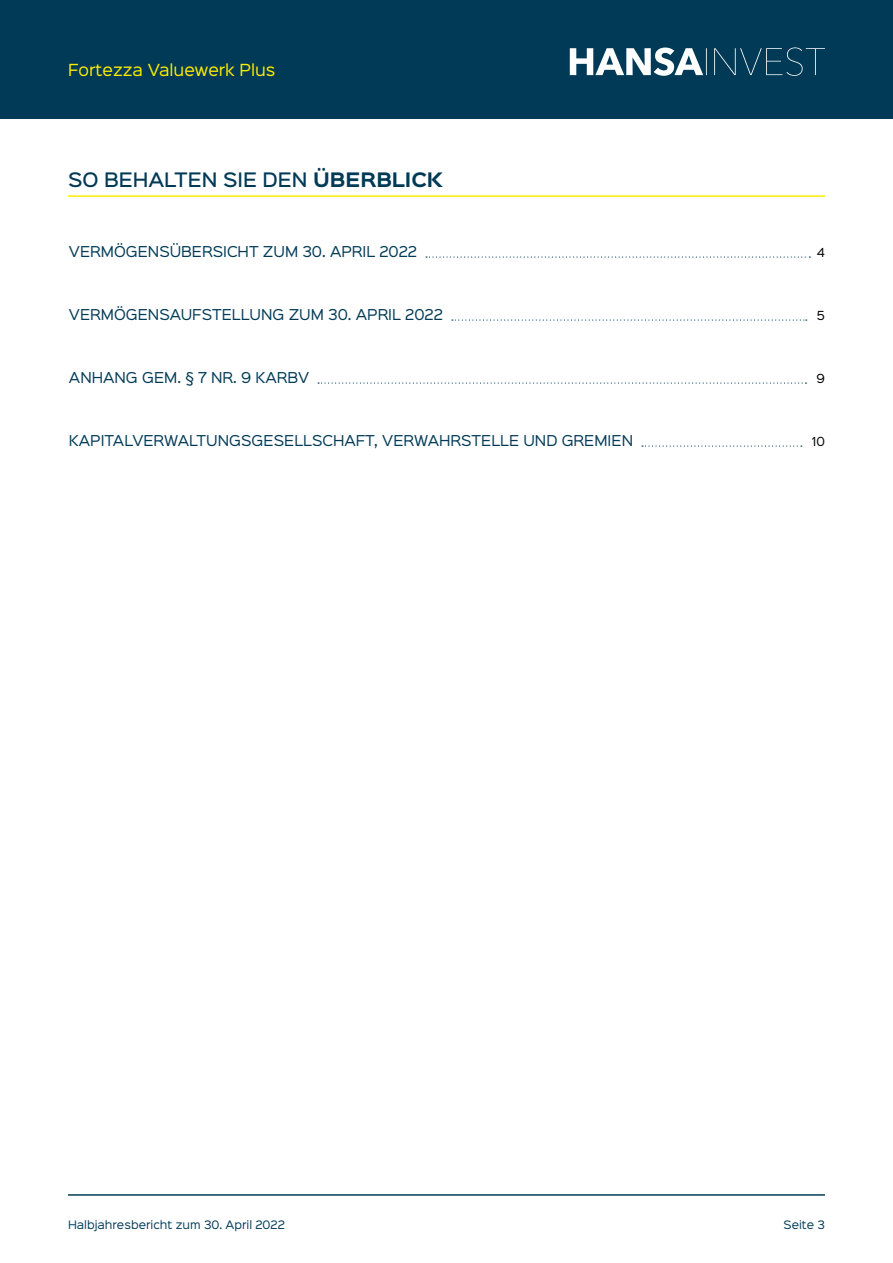
<style>
.page{position:relative;width:893px;height:1263px;background:#fff}
.page>*{position:absolute;margin:0;border:0;box-sizing:border-box;transform-origin:0 0}
.t1{font:500 18px "Sinkin Sans 500";color:#003a56}
.t2{font:15px "Sinkin Sans 400";color:#ffed00}
.t3{font:13.5px "Sinkin Sans 400";color:#003a56}
.t4{font:11.25px "Sinkin Sans 400";color:#000}
.t5{font:10.5px "Sinkin Sans 400";color:#003a56}
.s1{font-family:"Sinkin Sans 700";font-weight:700}
</style>
<div class="page">
<div style="left:0;top:0;width:893px;height:119px;background:#003a56"></div>
<svg style="left:570px;top:47px;width:255px;height:29px"></svg>
<hr style="left:68px;top:1194px;width:757px;height:2px;background:#003a56">
<svg style="left:426px;top:256px;width:384px;height:2px"></svg>
<svg style="left:452px;top:319px;width:355px;height:2px"></svg>
<svg style="left:318px;top:382px;width:488px;height:2px"></svg>
<svg style="left:642px;top:445px;width:160px;height:2px"></svg>
<hr style="left:68px;top:195px;width:757px;height:2px;background:#ffed00">
<p class="t2" style="left:68px;top:57px;width:209px">Fortezza Valuewerk Plus</p>
<h1 class="t1" style="left:68px;top:164px;width:376px">SO BEHALTEN SIE DEN <span class="s1">ÜBERBLICK</span></h1>
<p class="t3" style="left:69px;top:240px;width:282px">VERMÖGENSÜBERSICHT ZUM 30. April</p>
<p class="t3" style="left:379px;top:240px;width:39px">2022</p>
<p class="t4" style="left:817px;top:243px;width:10px">4</p>
<p class="t3" style="left:69px;top:303px;width:308px">VERMÖGENSAUFSTELLUNG ZUM 30. April</p>
<p class="t3" style="left:405px;top:303px;width:39px">2022</p>
<p class="t4" style="left:817px;top:306px;width:10px">5</p>
<p class="t3" style="left:69px;top:366px;width:242px">ANHANG GEM. § 7 NR. 9 KARBV</p>
<p class="t4" style="left:816px;top:369px;width:10px">9</p>
<p class="t3" style="left:69px;top:429px;width:566px">KAPITALVERWALTUNGSGESELLSCHAFT, VERWAHRSTELLE UND GREMIEN</p>
<p class="t4" style="left:812px;top:432px;width:15px">10</p>
<p class="t5" style="left:68px;top:1216px;width:218px">Halbjahresbericht zum 30. April 2022</p>
<p class="t5" style="left:784px;top:1216px;width:43px">Seite 3</p>
</div>
